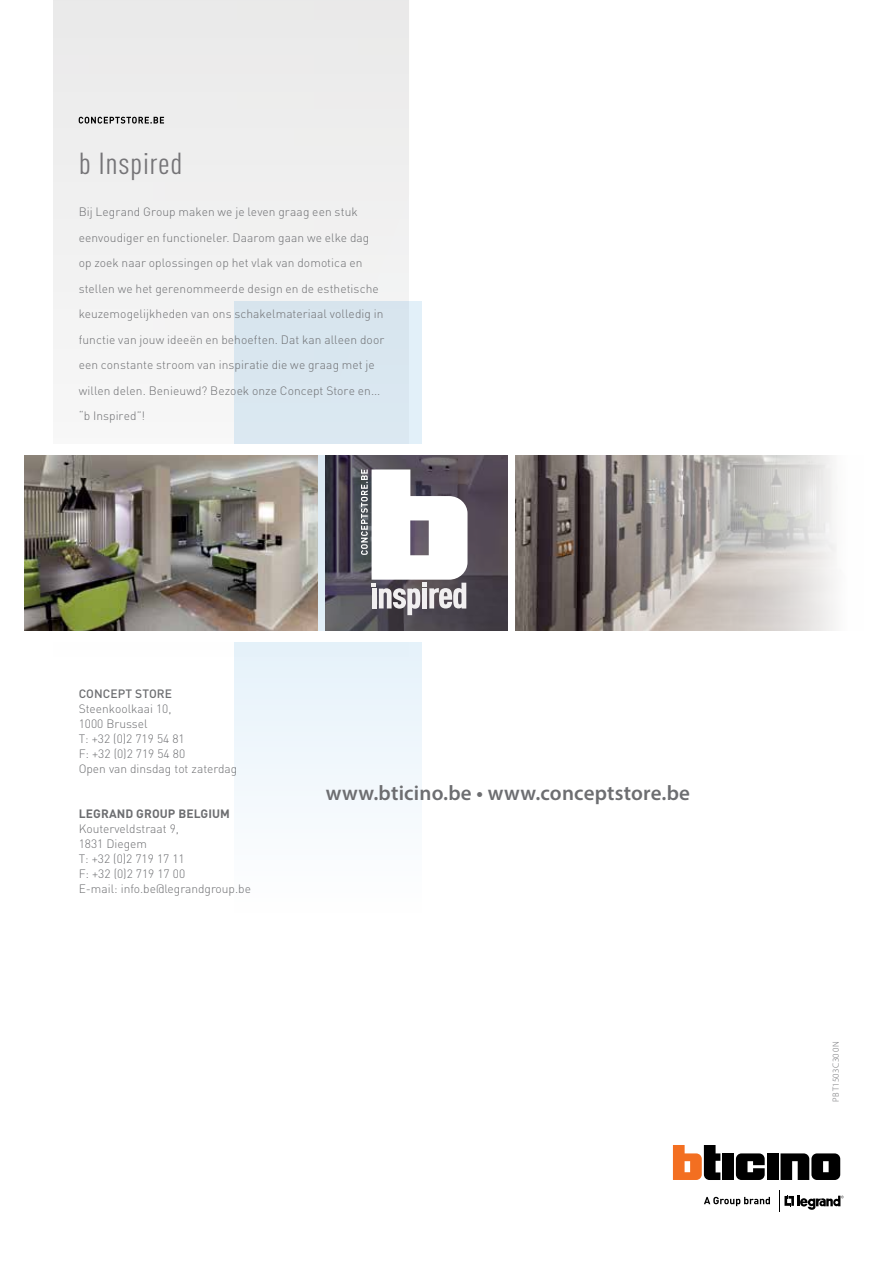
<style>
.page{position:relative;width:893px;height:1263px;background:#fff}
.page>*{position:absolute;margin:0;border:0;box-sizing:border-box;transform-origin:0 0}
.t1{font:30px "DIN Cond";letter-spacing:.02em;color:#757477;scale:1.1 1}
.t2{font:600 21px "Myriad Pro";letter-spacing:.01em;color:#6d6e71}
.t3{font:300 12px/25.5px "DIN";letter-spacing:.005em;color:#6d6e71}
.t4{font:700 12px "DIN Pro";letter-spacing:.01em;color:#6d6e71}
.t5{font:500 12px "DIN Pro";letter-spacing:.01em;color:#6d6e71}
.t6{font:300 9px "Myriad Pro";letter-spacing:.055em;color:#6d6e71}
</style>
<div class="page">
<div style="left:54px;top:0;width:355px;height:670px;background:#f0efef"></div>
<svg style="left:235px;top:301px;width:187px;height:506px"></svg>
<svg style="left:736px;top:1153px;width:29px;height:27px"></svg>
<div style="left:767px;top:1153px;width:11px;height:27px;background:#000"></div>
<div style="left:722px;top:1153px;width:12px;height:27px;background:#000"></div>
<svg style="left:780px;top:1153px;width:60px;height:27px;background:#2e2e2e"></svg>
<svg style="left:673px;top:1145px;width:47px;height:35px"></svg>
<svg style="left:704px;top:1197px;width:66px;height:9px"></svg>
<svg style="left:779px;top:1190px;width:65px;height:22px"></svg>
<img style="left:25px;top:454px;width:292px;height:176px">
<img style="left:516px;top:455px;width:321px;height:175px">
<svg style="left:326px;top:454px;width:181px;height:176px;background:#504a55"></svg>
<svg style="left:361px;top:469px;width:106px;height:146px"></svg>
<div style="left:0;top:444px;width:893px;height:10px;background:#fff"></div>
<div style="left:0;top:631px;width:893px;height:11px;background:#fff"></div>
<svg style="left:79px;top:117px;width:85px;height:7px"></svg>
<h1 class="t1" style="left:79px;top:146px;width:96px">b Inspired</h1>
<p class="t3" style="left:79px;top:199px;width:307px">Bij Legrand Group maken we je leven graag een stuk eenvoudiger en functioneler. Daarom gaan we elke dag op zoek naar oplossingen op het vlak van domotica en stellen we het gerenommeerde design en de esthetische keuzemogelijkheden van ons schakelmateriaal volledig in functie van jouw ideeën en behoeften. Dat kan alleen door een constante stroom van inspiratie die we graag met je willen delen. Benieuwd? Bezoek onze Concept Store en... “b Inspired”!</p>
<p class="t5" style="left:79px;top:684px;width:95px">CONCEPT STORE</p>
<p class="t3" style="left:79px;top:701px;width:160px;line-height:15px">Steenkoolkaai 10,<br>1000 Brussel<br>T: +32 (0)2 719 54 81<br>F: +32 (0)2 719 54 80<br>Open van dinsdag tot zaterdag</p>
<p class="t4" style="left:79px;top:804px;width:153px">LEGRAND GROUP BELGIUM</p>
<p class="t3" style="left:79px;top:821px;width:174px;line-height:15px">Kouterveldstraat 9,<br>1831 Diegem<br>T: +32 (0)2 719 17 11<br>F: +32 (0)2 719 17 00<br>E-mail: info.be@legrandgroup.be</p>
<h2 class="t2" style="left:326px;top:780px;width:366px">www.bticino.be • www.conceptstore.be</h2>
<p class="t6" style="left:830px;top:1102px;width:61px;rotate:-90deg">PBT1503C300N</p>
</div>
